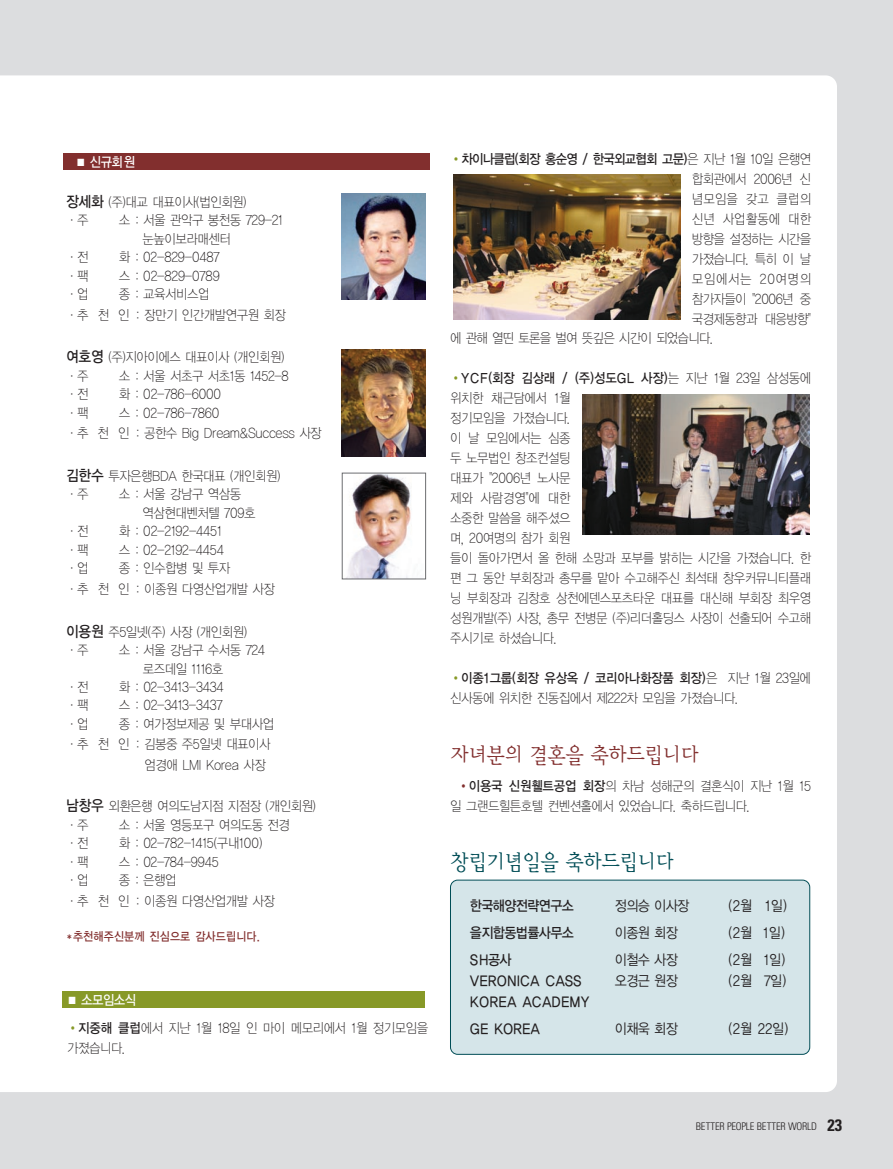
<style>
.page{position:relative;width:893px;height:1169px;background:#fff}
.page>*{position:absolute;margin:0;border:0;box-sizing:border-box;transform-origin:0 0}
.t1{font:21px "Y Mj O23";letter-spacing:-.1em;color:#822f2e;scale:.95 1}
.t2{font:21px "Y Mj O23";letter-spacing:-.1em;color:#004d56;scale:.95 1}
.t3{font:14.25px/27px "YGO13";letter-spacing:-.06em;color:#231f20;text-align:justify;scale:.9 1}
.t4{font:14.25px/27px "YGO12";letter-spacing:-.11em;color:#231f20;scale:.9 1}
.t5{font:14.25px/27px "YGO12";letter-spacing:-.055em;color:#231f20;scale:.9 1}
.t6{font:13.5px/20px "YGO11";letter-spacing:-.1em;color:#231f20;scale:.9 1}
.t7{font:13.5px "YGO11";letter-spacing:-.07em;color:#231f20;scale:.9 1}
.t8{font:13.5px "YGO13";letter-spacing:-.075em;color:#231f20;scale:.9 1}
.t9{font:13.5px "YGO11";letter-spacing:-.065em;color:#231f20;scale:.9 1}
.t10{font:13.5px "YGO13";letter-spacing:-.12em;color:#231f20;scale:.9 1}
.t11{font:13.5px "YGO11";letter-spacing:-.05em;color:#231f20;scale:.9 1}
.t12{font:13.5px "YGO11";letter-spacing:-.075em;color:#231f20;scale:.9 1}
.t13{font:13.5px "YGO13";letter-spacing:-.105em;color:#fff;scale:.9 1}
.t14{font:13.5px "YGO11";letter-spacing:-.01em;color:#231f20;scale:.9 1}
.t15{font:12px "YGO13";letter-spacing:-.05em;color:#822f2e;scale:.9 1}
.t16{font:300 condensed 10.5px "Univers";letter-spacing:-.025em;color:#231f20}
.s1{font-size:12px}
.s2{font-family:"YGO13";font-size:15px}
.s3{font-family:"YGO13"}
.s4{font-family:"YGO11"}
.s5{font-weight:700;font-size:16.5px}
</style>
<div class="page">
<div style="left:0;top:0;width:892px;height:1168px;background:#dcdddf"></div>
<div style="left:0;top:75px;width:837px;height:1017px;background:#fff"></div>
<div style="left:63px;top:153px;width:366px;height:17px;background:#822f2e"></div>
<img style="left:342px;top:193px;width:84px;height:106px">
<div style="left:63px;top:991px;width:362px;height:17px;background:#879927"></div>
<div style="left:450px;top:880px;width:359px;height:174px;background:#d5e5e9;border-radius:7px"></div>
<div style="left:450px;top:880px;width:360px;height:174px;border:1px solid #004d56;border-radius:7px"></div>
<img style="left:453px;top:174px;width:227px;height:145px">
<img style="left:582px;top:394px;width:227px;height:141px">
<img style="left:344px;top:475px;width:80px;height:102px">
<div style="left:342px;top:473px;width:84px;height:106px;border:1px solid #6c6d70"></div>
<img style="left:342px;top:350px;width:84px;height:106px">
<svg style="left:454px;top:376px;width:3px;height:4px"></svg>
<svg style="left:454px;top:676px;width:3px;height:4px"></svg>
<svg style="left:462px;top:783px;width:3px;height:4px"></svg>
<p class="t13" style="left:75px;top:156px;width:68px"><span class="s1">■</span> 신규회원</p>
<p class="t6" style="left:66px;top:193px;width:203px;line-height:18.5px"><span class="s2">장세화</span> (주)대교 대표이사(법인회원) ∙주</p>
<p class="t6" style="left:142px;top:212px;width:158px;line-height:18.5px;text-indent:-24px">소 : 서울 관악구 봉천동 729-21 눈높이보라매센터</p>
<p class="t6" style="left:66px;top:248px;width:27px">∙전</p>
<p class="t7" style="left:118px;top:251px;width:114px">화 : 02-829-0487</p>
<p class="t6" style="left:66px;top:266px;width:27px">∙팩</p>
<p class="t7" style="left:118px;top:269px;width:114px">스 : 02-829-0789</p>
<p class="t6" style="left:66px;top:285px;width:27px">∙업</p>
<p class="t6" style="left:66px;top:284px;width:247px;line-height:20.5px;text-indent:53px">종 : 교육서비스업<br>∙추 천 인 : 장만기 인간개발연구원 회장</p>
<p class="t6" style="left:66px;top:349px;width:245px;line-height:18.5px"><span class="s2">여호영</span> (주)지아이에스 대표이사 (개인회원) ∙주</p>
<p class="t6" style="left:118px;top:366px;width:191px">소 : 서울 서초구 서초1동 1452-8</p>
<p class="t6" style="left:66px;top:385px;width:27px">∙전</p>
<p class="t9" style="left:118px;top:388px;width:116px">화 : 02-786-6000</p>
<p class="t6" style="left:66px;top:403px;width:27px">∙팩</p>
<p class="t6" style="left:66px;top:403px;width:286px;line-height:20.5px;text-indent:53px">스 : 02-786-7860<br>∙추 천 인 : 공한수 Big Dream&amp;Success 사장</p>
<p class="t6" style="left:66px;top:467px;width:240px;line-height:18.5px"><span class="s2">김한수</span> 투자은행BDA 한국대표 (개인회원) ∙주</p>
<p class="t6" style="left:142px;top:486px;width:128px;line-height:18.5px;text-indent:-24px">소 : 서울 강남구 역삼동 역삼현대벤처텔 709호</p>
<p class="t6" style="left:66px;top:522px;width:27px">∙전</p>
<p class="t9" style="left:118px;top:525px;width:116px">화 : 02-2192-4451</p>
<p class="t6" style="left:66px;top:540px;width:27px">∙팩</p>
<p class="t7" style="left:118px;top:543px;width:119px">스 : 02-2192-4454</p>
<p class="t6" style="left:66px;top:559px;width:27px">∙업</p>
<p class="t6" style="left:66px;top:559px;width:234px;line-height:20.5px;text-align:center">종 : 인수합병 및 투자<br>∙추 천 인 : 이종원 다영산업개발 사장</p>
<p class="t6" style="left:66px;top:623px;width:203px;line-height:18.5px"><span class="s2">이용원</span> 주5일넷(주) 사장 (개인회원) ∙주</p>
<p class="t6" style="left:142px;top:641px;width:138px;line-height:18.5px;text-indent:-24px">소 : 서울 강남구 수서동 724 로즈데일 1116호</p>
<p class="t6" style="left:66px;top:677px;width:27px">∙전</p>
<p class="t7" style="left:118px;top:681px;width:119px">화 : 02-3413-3434</p>
<p class="t6" style="left:66px;top:696px;width:27px">∙팩</p>
<p class="t12" style="left:118px;top:699px;width:118px">스 : 02-3413-3437</p>
<p class="t6" style="left:66px;top:714px;width:27px">∙업</p>
<p class="t6" style="left:118px;top:714px;width:175px">종 : 여가정보제공 및 부대사업</p>
<p class="t6" style="left:66px;top:735px;width:230px">∙추 천 인 : 김봉중 주5일넷 대표이사</p>
<p class="t6" style="left:144px;top:755px;width:137px">엄경애 LMI Korea 사장</p>
<p class="t6" style="left:66px;top:797px;width:280px;line-height:18.5px"><span class="s2">남창우</span> 외환은행 여의도남지점 지점장 (개인회원) ∙주</p>
<p class="t6" style="left:118px;top:815px;width:192px">소 : 서울 영등포구 여의도동 전경</p>
<p class="t6" style="left:66px;top:833px;width:27px">∙전</p>
<p class="t9" style="left:118px;top:837px;width:162px">화 : 02-782-1415(구내100)</p>
<p class="t6" style="left:66px;top:852px;width:27px">∙팩</p>
<p class="t7" style="left:118px;top:855px;width:113px">스 : 02-784-9945</p>
<p class="t6" style="left:66px;top:870px;width:27px">∙업</p>
<p class="t6" style="left:66px;top:870px;width:234px;line-height:20.5px;text-indent:53px">종 : 은행업<br>∙추 천 인 : 이종원 다영산업개발 사장</p>
<p class="t15" style="left:67px;top:930px;width:216px">*추천해주신분께 진심으로 감사드립니다.</p>
<p class="t13" style="left:67px;top:993px;width:79px"><span class="s1">■</span> 소모임소식</p>
<p class="t6" style="left:67px;top:1018px;width:403px;text-indent:11px"><span class="s3">지중해 클럽</span>에서 지난 1월 18일 인 마이 메모리에서 1월 정기모임을 가졌습니다.</p>
<p class="t10" style="left:461px;top:153px;width:391px">차이나클럽(회장 홍순영 / 한국외교협회 고문)<span class="s4">은 지난 1월 10일 은행연</span></p>
<p class="t6" style="left:691px;top:170px;width:135px">합회관에서 2006년 신</p>
<p class="t11" style="left:691px;top:193px;width:135px">념모임을 갖고 클럽의</p>
<p class="t11" style="left:691px;top:212px;width:135px">신년 사업활동에 대한</p>
<p class="t6" style="left:691px;top:229px;width:135px">방향을 설정하는 시간을</p>
<p class="t6" style="left:691px;top:249px;width:135px">가졌습니다. 특히 이 날</p>
<p class="t14" style="left:691px;top:272px;width:135px">모임에서는 20여명의</p>
<p class="t6" style="left:691px;top:289px;width:135px">참가자들이 "2006년 중</p>
<p class="t6" style="left:691px;top:309px;width:134px">국경제동향과 대응방향"</p>
<p class="t6" style="left:450px;top:329px;width:294px">에 관해 열띤 토론을 벌여 뜻깊은 시간이 되었습니다.</p>
<p class="t8" style="left:461px;top:372px;width:391px">YCF(회장 김상래 / (주)성도GL 사장)<span class="s4">는 지난 1월 23일 삼성동에</span></p>
<p class="t6" style="left:450px;top:389px;width:403px">위치한 채근담에서 1월<br>정기모임을 가졌습니다.<br>이 날 모임에서는 심종<br>두 노무법인 창조컨설팅<br>대표가 "2006년 노사문<br>제와 사람경영"에 대한<br>소중한 말씀을 해주셨으<br>며, 20여명의 참가 회원<br>들이 돌아가면서 올 한해 소망과 포부를 밝히는 시간을 가졌습니다. 한 편 그 동안 부회장과 총무를 맡아 수고해주신 최석태 창우커뮤니티플래 닝 부회장과 김창호 상천에덴스포츠타운 대표를 대신해 부회장 최우영 성원개발(주) 사장, 총무 전병문 (주)리더홀딩스 사장이 선출되어 수고해 주시기로 하셨습니다.</p>
<p class="t8" style="left:461px;top:672px;width:391px">이종1그룹(회장 유상옥 / 코리아나화장품 회장)<span class="s4">은 지난 1월 23일에</span></p>
<p class="t6" style="left:450px;top:689px;width:322px">신사동에 위치한 진동집에서 제222차 모임을 가졌습니다.</p>
<h1 class="t1" style="left:450px;top:745px;width:264px">자녀분의 결혼을 축하드립니다</h1>
<p class="t6" style="left:450px;top:776px;width:403px;line-height:20.5px;text-indent:19px"><span class="s3">이용국 신원휄트공업 회장</span>의 차남 성해군의 결혼식이 지난 1월 15 일 그랜드힐튼호텔 컨벤션홀에서 있었습니다. 축하드립니다.</p>
<h1 class="t2" style="left:450px;top:851px;width:238px">창립기념일을 축하드립니다</h1>
<p class="t3" style="left:469px;top:893px;width:118px">한국해양전략연구소 을지합동법률사무소 SH공사</p>
<p class="t3" style="left:469px;top:971px;width:135px;line-height:21px">VERONICA CASS<br>KOREA ACADEMY</p>
<p class="t3" style="left:469px;top:1016px;width:80px">GE KOREA</p>
<p class="t4" style="left:614px;top:893px;width:85px">정의승 이사장 이종원 회장 이철수 사장</p>
<p class="t4" style="left:614px;top:968px;width:72px">오경근 원장</p>
<p class="t4" style="left:614px;top:1016px;width:72px">이채욱 회장</p>
<p class="t5" style="left:728px;top:893px;width:67px">(2월 1일) (2월 1일) (2월 1일)</p>
<p class="t4" style="left:728px;top:968px;width:67px">(2월 7일)</p>
<p class="t4" style="left:728px;top:1016px;width:69px">(2월 22일)</p>
<p class="t16" style="left:695px;top:1122px;width:148px">BETTER PEOPLE BETTER WORLD <span class="s5">23</span></p>
</div>
